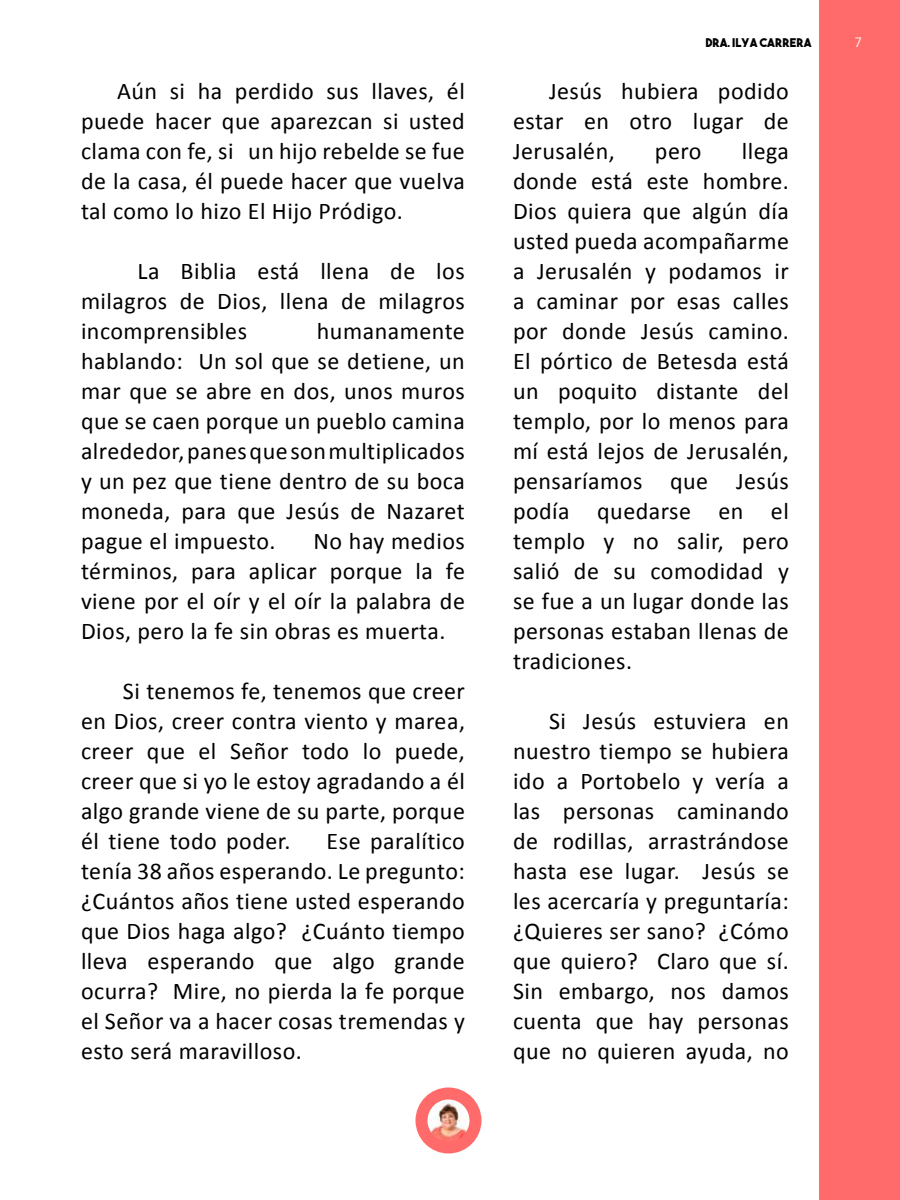
<style>
.page{position:relative;width:900px;height:1200px;background:#fff}
.page>*{position:absolute;margin:0;border:0;box-sizing:border-box;transform-origin:0 0}
.t1{font:24px/30px "Calibri";letter-spacing:.02em;color:#000;text-align:justify}
.t2{font:13.5px "Avenir";color:#fff}
.t3{font:12px "The Bold Font";color:#000}
</style>
<div class="page">
<div style="left:819px;top:0;width:81px;height:1200px;background:#ff6b6b"></div>
<div style="left:416px;top:1088px;width:66px;height:66px;background:#ff6b6b;border-radius:50%"></div>
<img style="left:428px;top:1100px;width:42px;height:41px;border-radius:21px">
<p class="t1" style="left:81px;top:76px;width:385px;text-indent:36px">Aún si ha perdido sus llaves, él puede hacer que aparezcan si usted clama con fe, si un hijo rebelde se fue de la casa, él puede hacer que vuelva tal como lo hizo El Hijo Pródigo.</p>
<p class="t1" style="left:81px;top:256px;width:385px;text-indent:57px">La Biblia está llena de los milagros de Dios, llena de milagros incomprensibles</p>
<p class="t1" style="left:81px;top:316px;width:385px;text-indent:236px">humanamente hablando: Un sol que se detiene, un mar que se abre en dos, unos muros que se caen porque un pueblo camina alrededor, panes que son multiplicados y un pez que tiene dentro de su boca moneda, para que Jesús de Nazaret pague el impuesto.</p>
<p class="t1" style="left:81px;top:526px;width:385px;text-indent:233px">No hay medios términos, para aplicar porque la fe viene por el oír y el oír la palabra de Dios, pero la fe sin obras es muerta.</p>
<p class="t1" style="left:81px;top:676px;width:386px;text-indent:42px">Si tenemos fe, tenemos que creer en Dios, creer contra viento y marea, creer que el Señor todo lo puede, creer que si yo le estoy agradando a él algo grande viene de su parte, porque él tiene todo poder.</p>
<p class="t1" style="left:81px;top:826px;width:385px;text-indent:246px">Ese paralítico tenía 38 años esperando. Le pregunto: ¿Cuántos años tiene usted esperando que Dios haga algo? ¿Cuánto tiempo lleva esperando que algo grande ocurra? Mire, no pierda la fe porque el Señor va a hacer cosas tremendas y esto será maravilloso.</p>
<p class="t3" style="left:706px;top:35px;width:107px">DRA. ILYA CARRERA</p>
<p class="t2" style="left:855px;top:35px;width:9px">7</p>
<p class="t1" style="left:513px;top:76px;width:277px;text-indent:36px">Jesús hubiera podido estar en otro lugar de Jerusalén,</p>
<p class="t1" style="left:513px;top:136px;width:277px;text-indent:229px">llega donde está este hombre.<br>Dios quiera que algún día usted pueda acompañarme a Jerusalén y podamos ir a caminar por esas calles por donde Jesús camino.<br>El pórtico de Betesda está un poquito distante del templo, por lo menos para mí está lejos de Jerusalén, pensaríamos que Jesús podía quedarse en el templo y no salir, pero salió de su comodidad y se fue a un lugar donde las personas estaban llenas de tradiciones.</p>
<p class="t1" style="left:655px;top:136px;width:48px">pero</p>
<p class="t1" style="left:513px;top:706px;width:278px;text-indent:36px">Si Jesús estuviera en nuestro tiempo se hubiera ido a Portobelo y vería a las personas caminando de rodillas, arrastrándose hasta ese lugar. Jesús se les acercaría y preguntaría: ¿Quieres ser sano? ¿Cómo que quiero? Claro que sí.<br>Sin embargo, nos damos cuenta que hay personas que no quieren ayuda, no</p>
</div>
